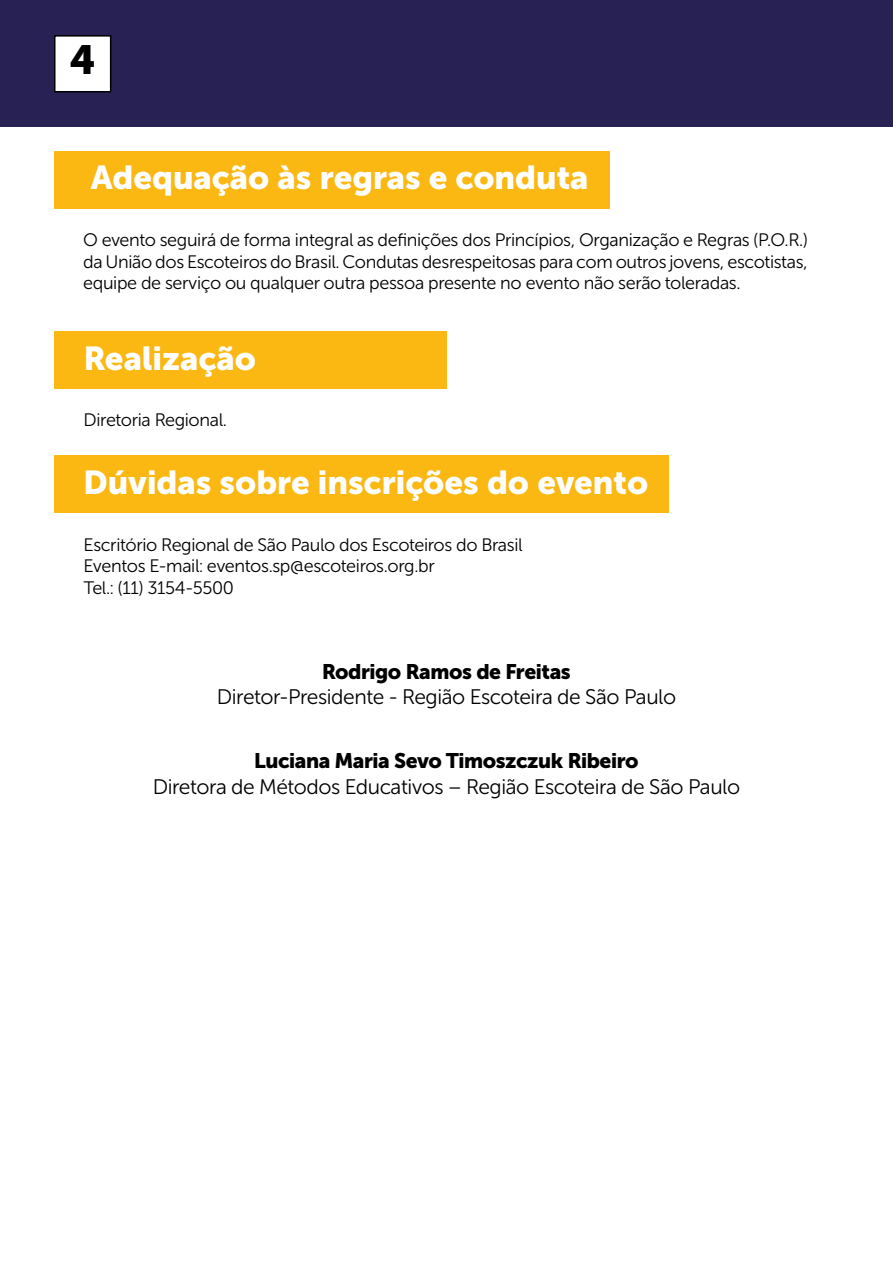
<style>
.page{position:relative;width:893px;height:1263px;background:#fff}
.page>*{position:absolute;margin:0;border:0;box-sizing:border-box;transform-origin:0 0}
.t1{font:40.5px "Museo Sans Cyrl 900";color:#000}
.t2{font:33px "Museo Sans Cyrl 900";color:#fff}
.t3{font:21px "Museo Sans Cyrl 300";letter-spacing:-.02em;color:#000}
.t4{font:21px "Museo Sans Cyrl 900";letter-spacing:-.02em;color:#000}
.t5{font:18px/21.6px "Museo Sans Cyrl 300";letter-spacing:-.02em;color:#000;text-align:justify}
</style>
<div class="page">
<div style="left:0;top:0;width:893px;height:127px;background:#272253"></div>
<div style="left:55px;top:36px;width:56px;height:56px;background:#fff"></div>
<div style="left:54px;top:35px;width:57px;height:57px;border:2px solid #000"></div>
<div style="left:54px;top:151px;width:556px;height:57px;background:#fbb812"></div>
<div style="left:54px;top:331px;width:392px;height:58px;background:#fbb812"></div>
<div style="left:54px;top:456px;width:615px;height:57px;background:#fbb812"></div>
<h1 class="t1" style="left:70px;top:37px;width:27px">4</h1>
<h2 class="t2" style="left:91px;top:159px;width:499px">Adequação às regras e conduta</h2>
<p class="t5" style="left:83px;top:229px;width:726px">O evento seguirá de forma integral as definições dos Princípios, Organização e Regras (P.O.R.) da União dos Escoteiros do Brasil. Condutas desrespeitosas para com outros jovens, escotistas, equipe de serviço ou qualquer outra pessoa presente no evento não serão toleradas.</p>
<h2 class="t2" style="left:84px;top:339px;width:174px">Realização</h2>
<p class="t5" style="left:84px;top:410px;width:145px">Diretoria Regional.</p>
<h2 class="t2" style="left:84px;top:463px;width:566px">Dúvidas sobre inscrições do evento</h2>
<p class="t5" style="left:84px;top:534px;width:441px;text-align:left">Escritório Regional de São Paulo dos Escoteiros do Brasil<br>Eventos E-mail: eventos.sp@escoteiros.org.br<br>Tel.: (11) 3154-5500</p>
<p class="t4" style="left:322px;top:660px;width:250px">Rodrigo Ramos de Freitas</p>
<p class="t3" style="left:217px;top:686px;width:461px">Diretor-Presidente - Região Escoteira de São Paulo</p>
<p class="t4" style="left:254px;top:749px;width:386px">Luciana Maria Sevo Timoszczuk Ribeiro</p>
<p class="t3" style="left:153px;top:775px;width:589px">Diretora de Métodos Educativos – Região Escoteira de São Paulo</p>
</div>
